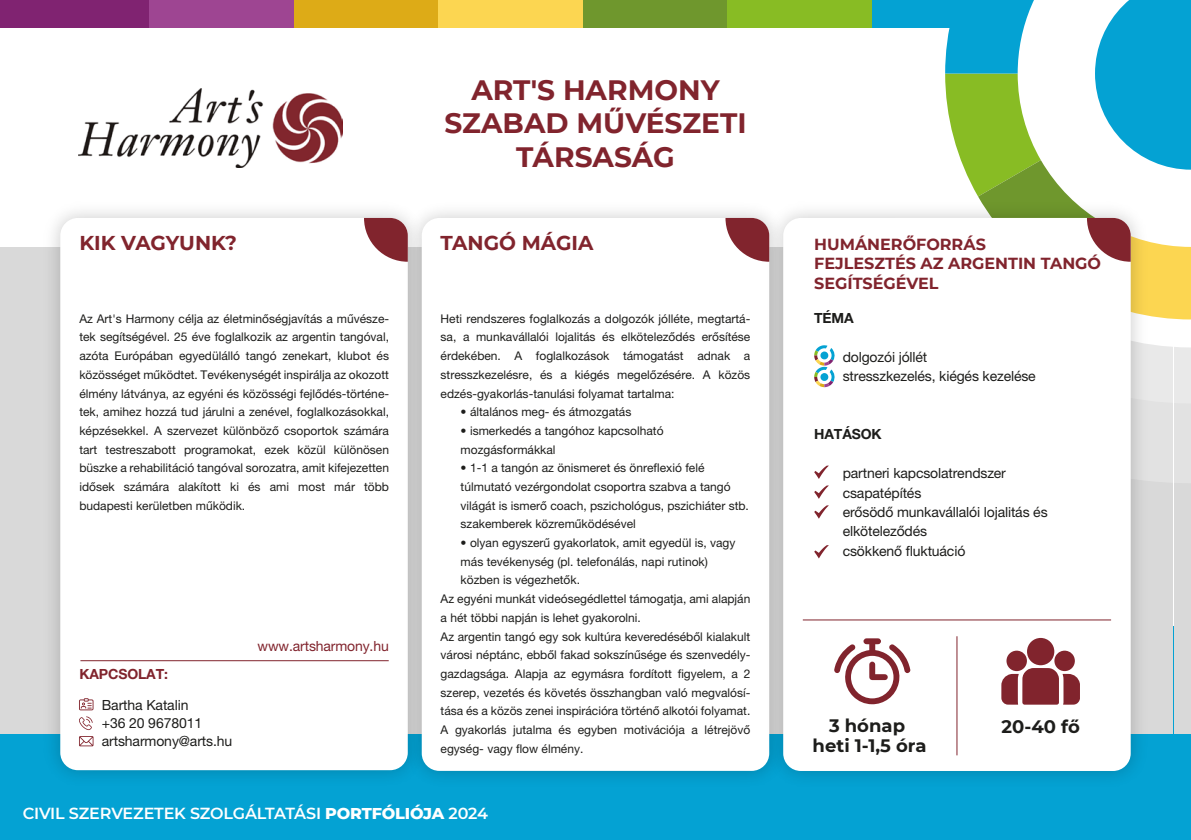
<style>
.page{position:relative;width:1191px;height:840px;background:#fff}
.page>*{position:absolute;margin:0;border:0;box-sizing:border-box;transform-origin:0 0}
.t1{font:700 28px/33.6px "Montserrat";color:#81242d;text-align:center}
.t2{font:700 20px "Montserrat";color:#81242d}
.t3{font:700 18px/20.2px "Montserrat";color:#1d1d1b;text-align:center}
.t4{font:700 16px/19.2px "Montserrat";color:#81242d}
.t5{font:600 16px "Montserrat";letter-spacing:-.01em;color:#fff}
.t6{font:14px/19.4px "Helvetica Neue LT Pro";letter-spacing:-.01em;color:#1d1d1b}
.t7{font:14px "Helvetica Neue LT Pro";letter-spacing:-.01em;color:#81242d}
.t8{font:700 14px "Helvetica Neue LT Pro";letter-spacing:-.01em;color:#1d1d1b}
.t9{font:700 14px "Helvetica Neue LT Pro";letter-spacing:-.01em;color:#81242d}
.t10{font:12px/18.6px "Helvetica Neue LT Pro";color:#1d1d1b;text-align:justify}
.s1{font-weight:800}
</style>
<div class="page">
<div style="left:0;top:626px;width:1191px;height:213px;background:#04a2d3"></div>
<div style="left:0;top:247px;width:1191px;height:486px;background:#d9d9d9"></div>
<div style="left:0;top:0;width:149px;height:28px;background:#802371"></div>
<div style="left:149px;top:0;width:145px;height:28px;background:#9e4592"></div>
<div style="left:294px;top:0;width:144px;height:28px;background:#ddab17"></div>
<div style="left:438px;top:0;width:145px;height:28px;background:#fcd651"></div>
<div style="left:583px;top:0;width:144px;height:28px;background:#6f972d"></div>
<div style="left:727px;top:0;width:145px;height:28px;background:#88bc24"></div>
<div style="left:872px;top:0;width:144px;height:28px;background:#04a2d3"></div>
<img style="left:36px;top:211px;width:362px;height:565px">
<div style="left:60px;top:218px;width:348px;height:551px;background:#fff;border-radius:18px"></div>
<hr style="left:80px;top:660px;width:309px;height:1px;background:#81242d">
<svg style="left:364px;top:218px;width:34px;height:43px"></svg>
<img style="left:398px;top:211px;width:361px;height:566px">
<div style="left:422px;top:218px;width:347px;height:552px;background:#fff;border-radius:18px"></div>
<svg style="left:725px;top:218px;width:34px;height:43px"></svg>
<img style="left:759px;top:211px;width:396px;height:566px">
<div style="left:783px;top:218px;width:347px;height:552px;background:#fff;border-radius:18px"></div>
<div style="left:1027px;top:637px;width:27px;height:28px;background:#81242d;border-radius:50%"></div>
<svg style="left:1001px;top:667px;width:79px;height:37px"></svg>
<div style="left:1006px;top:650px;width:21px;height:20px;background:#81242d;border-radius:50%"></div>
<div style="left:1054px;top:650px;width:20px;height:20px;background:#81242d;border-radius:50%"></div>
<svg style="left:834px;top:638px;width:76px;height:66px"></svg>
<svg style="left:814px;top:485px;width:15px;height:13px"></svg>
<svg style="left:814px;top:505px;width:15px;height:13px"></svg>
<svg style="left:814px;top:545px;width:15px;height:13px"></svg>
<svg style="left:814px;top:465px;width:15px;height:13px"></svg>
<hr style="left:803px;top:619px;width:308px;height:1px;background:#81242d">
<hr style="left:956px;top:636px;width:1px;height:119px;background:#81242d">
<svg style="left:814px;top:345px;width:21px;height:42px"></svg>
<svg style="left:79px;top:716px;width:14px;height:13px"></svg>
<svg style="left:79px;top:698px;width:14px;height:12px"></svg>
<svg style="left:79px;top:736px;width:14px;height:10px"></svg>
<img style="left:79px;top:88px;width:263px;height:80px">
<svg style="left:945px;top:0;width:246px;height:483px"></svg>
<h1 class="t1" style="left:444px;top:72px;width:304px">ART'S HARMONY<br>SZABAD MŰVÉSZETI<br>TÁRSASÁG</h1>
<h2 class="t2" style="left:79px;top:228px;width:159px">KIK VAGYUNK?</h2>
<h2 class="t2" style="left:440px;top:228px;width:154px">TANGÓ MÁGIA</h2>
<p class="t10" style="left:79px;top:309px;width:311px">Az Art's Harmony célja az életminőségjavítás a művésze&shy;tek segítségével. 25 éve foglalkozik az argentin tangóval, azóta Európában egyedülálló tangó zenekart, klubot és közösséget működtet. Tevékenységét inspirálja az okozott élmény látványa, az egyéni és közösségi fejlődés-történe&shy;tek, amihez hozzá tud járulni a zenével, foglalkozásokkal, képzésekkel. A szervezet különböző csoportok számára tart testreszabott programokat, ezek közül különösen büszke a rehabilitáció tangóval sorozatra, amit kifejezetten idősek számára alakított ki és ami most már több budapesti kerületben működik.</p>
<p class="t10" style="left:440px;top:309px;width:311px">Heti rendszeres foglalkozás a dolgozók jólléte, megtartá&shy;sa, a munkavállalói lojalitás és elköteleződés erősítése érdekében. A foglalkozások támogatást adnak a stresszkezelésre, és a kiégés megelőzésére. A közös edzés-gyakorlás-tanulási folyamat tartalma:</p>
<p class="t10" style="left:460px;top:402px;width:172px">• általános meg- és átmozgatás</p>
<p class="t10" style="left:460px;top:421px;width:204px">• ismerkedés a tangóhoz kapcsolható mozgásformákkal</p>
<p class="t10" style="left:460px;top:458px;width:290px;text-align:left">• 1-1 a tangón az önismeret és önreflexió felé túlmutató vezérgondolat csoportra szabva a tangó világát is ismerő coach, pszichológus, pszichiáter stb. szakemberek közreműködésével</p>
<p class="t10" style="left:460px;top:533px;width:276px">• olyan egyszerű gyakorlatok, amit egyedül is, vagy</p>
<p class="t10" style="left:460px;top:551px;width:249px">más tevékenység (pl. telefonálás, napi rutinok)</p>
<p class="t10" style="left:460px;top:570px;width:121px">közben is végezhetők.</p>
<p class="t10" style="left:440px;top:589px;width:311px">Az egyéni munkát videósegédlettel támogatja, ami alapján</p>
<p class="t10" style="left:440px;top:607px;width:202px">a hét többi napján is lehet gyakorolni.</p>
<p class="t10" style="left:440px;top:626px;width:311px">Az argentin tangó egy sok kultúra keveredéséből kialakult</p>
<p class="t10" style="left:440px;top:645px;width:311px">városi néptánc, ebből fakad sokszínűsége és szenvedély-</p>
<p class="t10" style="left:440px;top:663px;width:311px">gazdagsága. Alapja az egymásra fordított figyelem, a 2</p>
<p class="t10" style="left:440px;top:682px;width:311px">szerep, vezetés és követés összhangban való megvalósí-</p>
<p class="t10" style="left:440px;top:701px;width:311px">tása és a közös zenei inspirációra történő alkotói folyamat.</p>
<p class="t10" style="left:440px;top:719px;width:311px">A gyakorlás jutalma és egyben motivációja a létrejövő</p>
<p class="t10" style="left:440px;top:738px;width:144px">egység- vagy flow élmény.</p>
<p class="t7" style="left:258px;top:637px;width:133px">www.artsharmony.hu</p>
<p class="t9" style="left:79px;top:664px;width:90px">KAPCSOLAT:</p>
<p class="t6" style="left:102px;top:695px;width:132px;line-height:18px">Bartha Katalin<br>+36 20 9678011 artsharmony@arts.hu</p>
<h3 class="t5" style="left:23px;top:801px;width:467px">CIVIL SZERVEZETEK SZOLGÁLTATÁSI <span class="s1">PORTFÓLIÓJA</span> 2024</h3>
<h3 class="t4" style="left:814px;top:234px;width:288px">HUMÁNERŐFORRÁS<br>FEJLESZTÉS AZ ARGENTIN TANGÓ<br>SEGÍTSÉGÉVEL</h3>
<p class="t8" style="left:814px;top:309px;width:41px">TÉMA</p>
<p class="t6" style="left:842px;top:347px;width:195px">dolgozói jóllét<br>stresszkezelés, kiégés kezelése</p>
<p class="t8" style="left:814px;top:425px;width:69px">HATÁSOK</p>
<p class="t6" style="left:842px;top:463px;width:206px">partneri kapcsolatrendszer csapatépítés<br>erősödő munkavállalói lojalitás és elköteleződés<br>csökkenő fluktuáció</p>
<h3 class="t3" style="left:812px;top:714px;width:115px">3 hónap heti 1-1,5 óra</h3>
<h3 class="t3" style="left:1001px;top:714px;width:80px">20-40 fő</h3>
</div>
